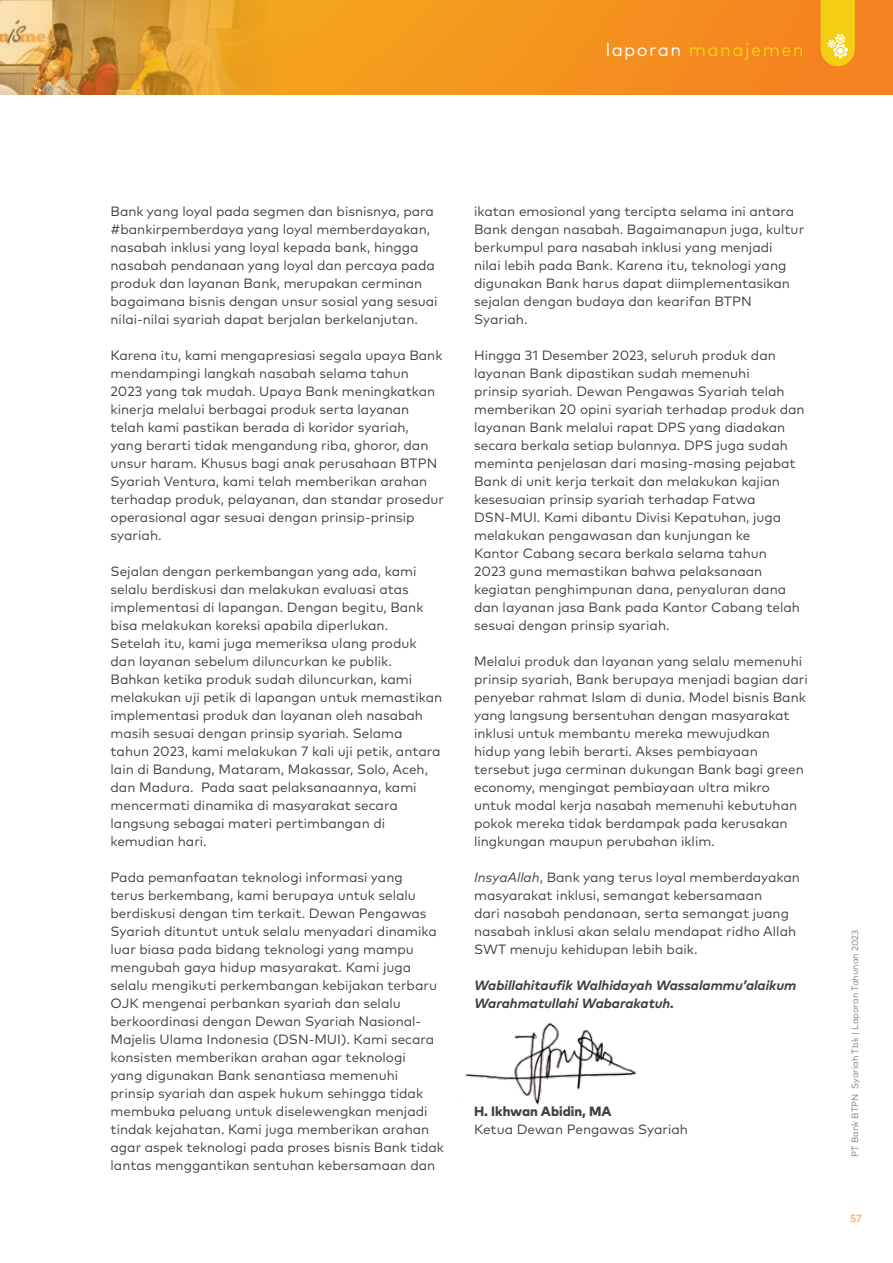
<style>
.page{position:relative;width:893px;height:1263px;background:#fff}
.page>*{position:absolute;margin:0;border:0;box-sizing:border-box;transform-origin:0 0}
.t1{font:18px "Mark Pro";letter-spacing:.08em;color:#f4ce12}
.t2{font:13.5px/18px "Mark Pro";color:#414042}
.t3{font:italic 700 13.5px/18px "Mark Pro";color:#414042}
.t4{font:800 13.5px "Mark Pro";color:#414042}
.t5{font:500 10.5px "Mark Pro";color:#f9a45e}
.t6{font:9px "Mark Pro";color:#808285}
.s1{color:#fff}
.s2{font-style:italic}
</style>
<div class="page">
<svg style="left:298px;top:0;width:595px;height:94px;background:#f4911e"></svg>
<img style="left:0;top:0;width:298px;height:94px">
<svg style="left:821px;top:0;width:34px;height:66px;background:#f4cd27"></svg>
<img style="left:465px;top:1022px;width:172px;height:83px">
<h1 class="t1" style="left:606px;top:36px;width:199px"><span class="s1">laporan</span> manajemen</h1>
<p class="t2" style="left:111px;top:201px;width:329px">Bank yang loyal pada segmen dan bisnisnya, para #bankirpemberdaya yang loyal memberdayakan, nasabah inklusi yang loyal kepada bank, hingga nasabah pendanaan yang loyal dan percaya pada produk dan layanan Bank, merupakan cerminan bagaimana bisnis dengan unsur sosial yang sesuai nilai-nilai syariah dapat berjalan berkelanjutan.</p>
<p class="t2" style="left:111px;top:345px;width:335px">Karena itu, kami mengapresiasi segala upaya Bank mendampingi langkah nasabah selama tahun 2023 yang tak mudah. Upaya Bank meningkatkan kinerja melalui berbagai produk serta layanan telah kami pastikan berada di koridor syariah,<br>yang berarti tidak mengandung riba, ghoror, dan unsur haram. Khusus bagi anak perusahaan BTPN Syariah Ventura, kami telah memberikan arahan terhadap produk, pelayanan, dan standar prosedur operasional agar sesuai dengan prinsip-prinsip syariah.</p>
<p class="t2" style="left:111px;top:561px;width:333px">Sejalan dengan perkembangan yang ada, kami selalu berdiskusi dan melakukan evaluasi atas implementasi di lapangan. Dengan begitu, Bank bisa melakukan koreksi apabila diperlukan.<br>Setelah itu, kami juga memeriksa ulang produk dan layanan sebelum diluncurkan ke publik.<br>Bahkan ketika produk sudah diluncurkan, kami melakukan uji petik di lapangan untuk memastikan implementasi produk dan layanan oleh nasabah masih sesuai dengan prinsip syariah. Selama tahun 2023, kami melakukan 7 kali uji petik, antara lain di Bandung, Mataram, Makassar, Solo, Aceh, dan Madura. Pada saat pelaksanaannya, kami mencermati dinamika di masyarakat secara langsung sebagai materi pertimbangan di kemudian hari.</p>
<p class="t2" style="left:111px;top:867px;width:335px">Pada pemanfaatan teknologi informasi yang<br>terus berkembang, kami berupaya untuk selalu berdiskusi dengan tim terkait. Dewan Pengawas Syariah dituntut untuk selalu menyadari dinamika luar biasa pada bidang teknologi yang mampu mengubah gaya hidup masyarakat. Kami juga selalu mengikuti perkembangan kebijakan terbaru OJK mengenai perbankan syariah dan selalu berkoordinasi dengan Dewan Syariah Nasional-Majelis Ulama Indonesia (DSN-MUI). Kami secara konsisten memberikan arahan agar teknologi<br>yang digunakan Bank senantiasa memenuhi prinsip syariah dan aspek hukum sehingga tidak membuka peluang untuk diselewengkan menjadi tindak kejahatan. Kami juga memberikan arahan agar aspek teknologi pada proses bisnis Bank tidak lantas menggantikan sentuhan kebersamaan dan</p>
<p class="t2" style="left:474px;top:201px;width:332px">ikatan emosional yang tercipta selama ini antara Bank dengan nasabah. Bagaimanapun juga, kultur berkumpul para nasabah inklusi yang menjadi<br>nilai lebih pada Bank. Karena itu, teknologi yang digunakan Bank harus dapat diimplementasikan sejalan dengan budaya dan kearifan BTPN Syariah.</p>
<p class="t2" style="left:474px;top:345px;width:332px">Hingga 31 Desember 2023, seluruh produk dan layanan Bank dipastikan sudah memenuhi<br>prinsip syariah. Dewan Pengawas Syariah telah memberikan 20 opini syariah terhadap produk dan layanan Bank melalui rapat DPS yang diadakan secara berkala setiap bulannya. DPS juga sudah meminta penjelasan dari masing-masing pejabat Bank di unit kerja terkait dan melakukan kajian kesesuaian prinsip syariah terhadap Fatwa DSN-MUI. Kami dibantu Divisi Kepatuhan, juga melakukan pengawasan dan kunjungan ke<br>Kantor Cabang secara berkala selama tahun<br>2023 guna memastikan bahwa pelaksanaan kegiatan penghimpunan dana, penyaluran dana dan layanan jasa Bank pada Kantor Cabang telah sesuai dengan prinsip syariah.</p>
<p class="t2" style="left:474px;top:651px;width:335px">Melalui produk dan layanan yang selalu memenuhi prinsip syariah, Bank berupaya menjadi bagian dari penyebar rahmat Islam di dunia. Model bisnis Bank yang langsung bersentuhan dengan masyarakat inklusi untuk membantu mereka mewujudkan hidup yang lebih berarti. Akses pembiayaan tersebut juga cerminan dukungan Bank bagi green economy, mengingat pembiayaan ultra mikro untuk modal kerja nasabah memenuhi kebutuhan pokok mereka tidak berdampak pada kerusakan lingkungan maupun perubahan iklim.</p>
<p class="t2" style="left:474px;top:867px;width:327px"><span class="s2">InsyaAllah</span>, Bank yang terus loyal memberdayakan masyarakat inklusi, semangat kebersamaan<br>dari nasabah pendanaan, serta semangat juang nasabah inklusi akan selalu mendapat ridho Allah SWT menuju kehidupan lebih baik.</p>
<p class="t3" style="left:474px;top:975px;width:324px">Wabillahitaufik Walhidayah Wassalammu’alaikum<br>Warahmatullahi Wabarakatuh.</p>
<p class="t4" style="left:474px;top:1101px;width:139px">H. Ikhwan Abidin, MA</p>
<p class="t2" style="left:474px;top:1119px;width:215px">Ketua Dewan Pengawas Syariah</p>
<p class="t6" style="left:848px;top:1157px;width:228px;rotate:-90deg">PT Bank BTPN Syariah Tbk | Laporan Tahunan 2023</p>
<p class="t5" style="left:850px;top:1210px;width:13px">57</p>
</div>
